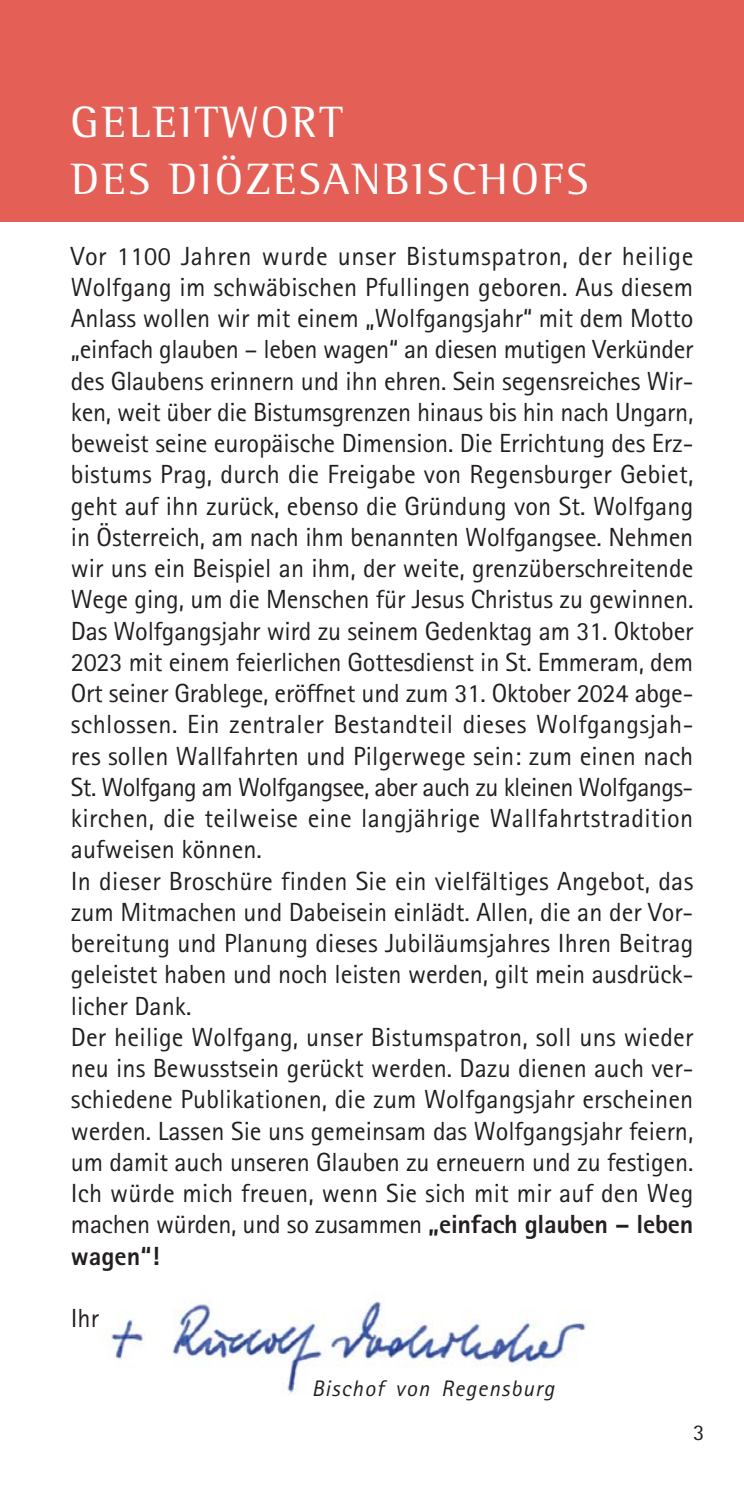
<style>
.page{position:relative;width:744px;height:1491px;background:#fff}
.page>*{position:absolute;margin:0;border:0;box-sizing:border-box;transform-origin:0 0}
.t1{font:45px/56.8px "Rotis Semi Serif";letter-spacing:.055em;color:#fff}
.t2{font:26.25px/31.2px "Rotis Sans Serif";color:#231f20}
.t3{font:italic 22.5px "Rotis Sans Serif";letter-spacing:.055em;color:#231f20}
.t4{font:22.5px "Rotis Sans Serif";color:#231f20}
.s1{font-weight:800}
</style>
<div class="page">
<div style="left:0;top:0;width:744px;height:222px;background:#e46056"></div>
<img style="left:107px;top:1301px;width:480px;height:93px">
<h1 class="t1" style="left:71px;top:97px;width:519px">GELEITWORT<br>DES DIÖZESANBISCHOFS</h1>
<p class="t2" style="left:71px;top:243px;width:624px">Vor 1100 Jahren wurde unser Bistumspatron, der heilige Wolfgang im schwäbischen Pfullingen geboren. Aus diesem Anlass wollen wir mit einem „Wolfgangsjahr“ mit dem Motto „einfach glauben – leben wagen“ an diesen mutigen Verkünder des Glaubens erinnern und ihn ehren. Sein segensreiches Wir&shy;ken, weit über die Bistumsgrenzen hinaus bis hin nach Ungarn, beweist seine europäische Dimension. Die Errichtung des Erz&shy;bistums Prag, durch die Freigabe von Regensburger Gebiet, geht auf ihn zurück, ebenso die Gründung von St. Wolfgang in Österreich, am nach ihm benannten Wolfgangsee. Nehmen wir uns ein Beispiel an ihm, der weite, grenzüberschreitende Wege ging, um die Menschen für Jesus Christus zu gewinnen.<br>Das Wolfgangsjahr wird zu seinem Gedenktag am 31. Oktober 2023 mit einem feierlichen Gottesdienst in St. Emmeram, dem Ort seiner Grablege, eröffnet und zum 31. Oktober 2024 abge&shy;schlossen. Ein zentraler Bestandteil dieses Wolfgangsjah&shy;res sollen Wallfahrten und Pilgerwege sein: zum einen nach St. Wolfgang am Wolfgangsee, aber auch zu kleinen Wolfgangs&shy;kirchen, die teilweise eine langjährige Wallfahrtstradition aufweisen können.<br>In dieser Broschüre finden Sie ein vielfältiges Angebot, das zum Mitmachen und Dabeisein einlädt. Allen, die an der Vor&shy;bereitung und Planung dieses Jubiläumsjahres Ihren Beitrag geleistet haben und noch leisten werden, gilt mein ausdrück&shy;licher Dank.<br>Der heilige Wolfgang, unser Bistumspatron, soll uns wieder neu ins Bewusstsein gerückt werden. Dazu dienen auch ver&shy;schiedene Publikationen, die zum Wolfgangsjahr erscheinen werden. Lassen Sie uns gemeinsam das Wolfgangsjahr feiern, um damit auch unseren Glauben zu erneuern und zu festigen.<br>Ich würde mich freuen, wenn Sie sich mit mir auf den Weg machen würden, und so zusammen <span class="s1">„einfach glauben – leben wagen“!</span></p>
<p class="t2" style="left:71px;top:1305px;width:30px">Ihr</p>
<p class="t3" style="left:312px;top:1381px;width:244px">Bischof von Regensburg</p>
<p class="t4" style="left:693px;top:1424px;width:13px">3</p>
</div>
